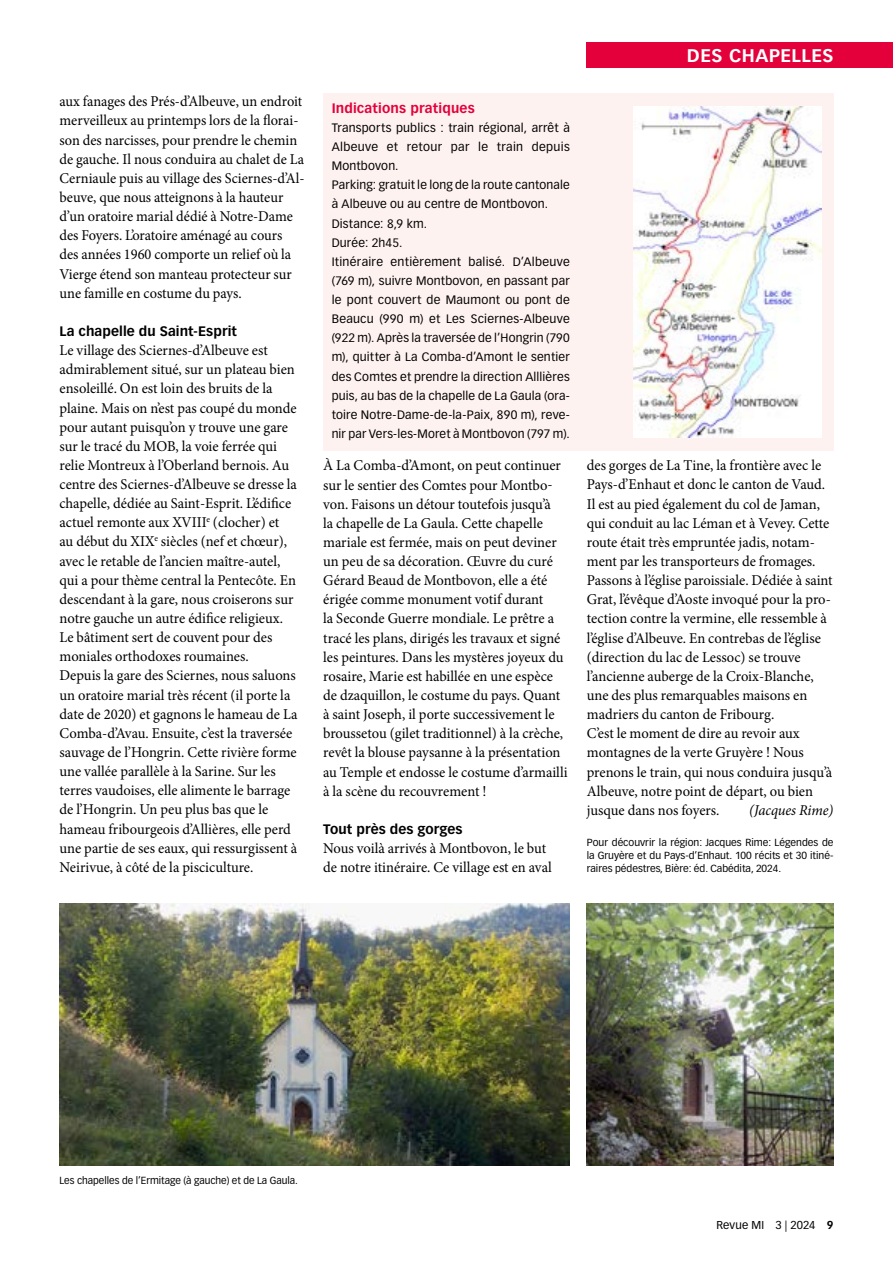
<style>
.page{position:relative;width:893px;height:1263px;background:#fff}
.page>*{position:absolute;margin:0;border:0;box-sizing:border-box;transform-origin:0 0}
.t1{font:700 18px "Vectora LT Pro";letter-spacing:.025em;color:#fff}
.t2{font:15px/19.2px "Minion Pro";color:#000}
.t3{font:15px/19.2px "Minion Pro";color:#000;scale:.96 1}
.t4{font:italic 15px "Minion Pro";letter-spacing:-.01em;color:#000}
.t5{font:700 13.5px "Vectora LT Pro";letter-spacing:.005em;color:#000}
.t6{font:700 13.5px "Vectora LT Pro";letter-spacing:.01em;color:#e4003b}
.t7{font:12px/19.2px "Vectora LT Pro";letter-spacing:.015em;color:#000}
.t8{font:11.25px "Vectora LT Pro";letter-spacing:.01em;color:#000}
.t9{font:10.2px/12.8px "Vectora LT Pro";color:#000;text-align:justify}
.s1{font-weight:700}
</style>
<div class="page">
<div style="left:587px;top:43px;width:306px;height:25px;background:#e4003b"></div>
<div style="left:323px;top:94px;width:510px;height:357px;background:#fef2f0"></div>
<img style="left:587px;top:904px;width:246px;height:261px">
<img style="left:60px;top:904px;width:510px;height:261px">
<img style="left:634px;top:106px;width:188px;height:331px">
<p class="t3" style="left:60px;top:92px;width:257px">aux fanages des Prés-d’Albeuve, un endroit merveilleux au printemps lors de la florai&shy;son des narcisses, pour prendre le chemin de gauche. Il nous conduira au chalet de La Cerniaule puis au village des Sciernes-d’Al&shy;beuve, que nous atteignons à la hauteur d’un oratoire marial dédié à Notre-Dame des Foyers. L’oratoire aménagé au cours des années 1960 comporte un relief où la Vierge étend son manteau protecteur sur une famille en costume du pays.</p>
<p class="t5" style="left:60px;top:323px;width:179px">La chapelle du Saint-Esprit</p>
<p class="t2" style="left:60px;top:341px;width:240px">Le village des Sciernes-d’Albeuve est admirablement situé, sur un plateau bien ensoleillé. On est loin des bruits de la plaine. Mais on n’est pas coupé du monde pour autant puisqu’on y trouve une gare sur le tracé du MOB, la voie ferrée qui relie Montreux à l’Oberland bernois. Au centre des Sciernes-d’Albeuve se dresse la chapelle, dédiée au Saint-Esprit. L’édifice actuel remonte aux XVIII<sup>e</sup> (clocher) et<br>au début du XIX<sup>e</sup> siècles (nef et chœur), avec le retable de l’ancien maître-autel, qui a pour thème central la Pentecôte. En descendant à la gare, nous croiserons sur notre gauche un autre édifice religieux.<br>Le bâtiment sert de couvent pour des moniales orthodoxes roumaines.<br>Depuis la gare des Sciernes, nous saluons un oratoire marial très récent (il porte la date de 2020) et gagnons le hameau de La Comba-d’Avau. Ensuite, c’est la traversée sauvage de l’Hongrin. Cette rivière forme une vallée parallèle à la Sarine. Sur les terres vaudoises, elle alimente le barrage de l’Hongrin. Un peu plus bas que le hameau fribourgeois d’Allières, elle perd une partie de ses eaux, qui ressurgissent à Neirivue, à côté de la pisciculture.</p>
<p class="t6" style="left:332px;top:100px;width:145px">Indications pratiques</p>
<p class="t7" style="left:332px;top:118px;width:240px">Transports publics : train régional, arrêt à Albeuve et retour par le train depuis Montbovon.<br>Parking: gratuit le long de la route cantonale à Albeuve ou au centre de Montbovon.<br>Distance: 8,9 km.<br>Durée: 2h45.<br>Itinéraire entièrement balisé. D’Albeuve (769 m), suivre Montbovon, en passant par le pont couvert de Maumont ou pont de Beaucu (990 m) et Les Sciernes-Albeuve (922 m). Après la traversée de l’Hongrin (790 m), quitter à La Comba-d’Amont le sentier des Comtes et prendre la direction Alllières puis, au bas de la chapelle de La Gaula (ora&shy;toire Notre-Dame-de-la-Paix, 890 m), reve&shy;nir par Vers-les-Moret à Montbovon (797 m).</p>
<p class="t2" style="left:323px;top:456px;width:246px">À La Comba-d’Amont, on peut continuer sur le sentier des Comtes pour Montbo&shy;von. Faisons un détour toutefois jusqu’à<br>la chapelle de La Gaula. Cette chapelle mariale est fermée, mais on peut deviner un peu de sa décoration. Œuvre du curé Gérard Beaud de Montbovon, elle a été érigée comme monument votif durant<br>la Seconde Guerre mondiale. Le prêtre a tracé les plans, dirigés les travaux et signé les peintures. Dans les mystères joyeux du rosaire, Marie est habillée en une espèce de dzaquillon, le costume du pays. Quant à saint Joseph, il porte successivement le broussetou (gilet traditionnel) à la crèche, revêt la blouse paysanne à la présentation au Temple et endosse le costume d’armailli à la scène du recouvrement !</p>
<p class="t5" style="left:323px;top:821px;width:141px">Tout près des gorges</p>
<p class="t2" style="left:323px;top:839px;width:230px">Nous voilà arrivés à Montbovon, le but de notre itinéraire. Ce village est en aval</p>
<p class="t1" style="left:687px;top:44px;width:148px">DES CHAPELLES</p>
<p class="t2" style="left:587px;top:456px;width:247px">des gorges de La Tine, la frontière avec le Pays-d’Enhaut et donc le canton de Vaud.<br>Il est au pied également du col de Jaman, qui conduit au lac Léman et à Vevey. Cette route était très empruntée jadis, notam&shy;ment par les transporteurs de fromages.<br>Passons à l’église paroissiale. Dédiée à saint Grat, l’évêque d’Aoste invoqué pour la pro&shy;tection contre la vermine, elle ressemble à l’église d’Albeuve. En contrebas de l’église (direction du lac de Lessoc) se trouve l’ancienne auberge de la Croix-Blanche, une des plus remarquables maisons en madriers du canton de Fribourg.<br>C’est le moment de dire au revoir aux montagnes de la verte Gruyère ! Nous prenons le train, qui nous conduira jusqu’à Albeuve, notre point de départ, ou bien jusque dans nos foyers.</p>
<p class="t4" style="left:749px;top:800px;width:86px">(Jacques Rime)</p>
<p class="t9" style="left:587px;top:836px;width:248px">Pour découvrir la région: Jacques Rime: Légendes de la Gruyère et du Pays-d’Enhaut. 100 récits et 30 itiné&shy;raires pédestres, Bière: éd. Cabédita, 2024.</p>
<p class="t9" style="left:60px;top:1174px;width:240px">Les chapelles de l’Ermitage (à gauche) et de La Gaula.</p>
<p class="t8" style="left:716px;top:1218px;width:119px">Revue MI 3 | 2024 <span class="s1">9</span></p>
</div>
